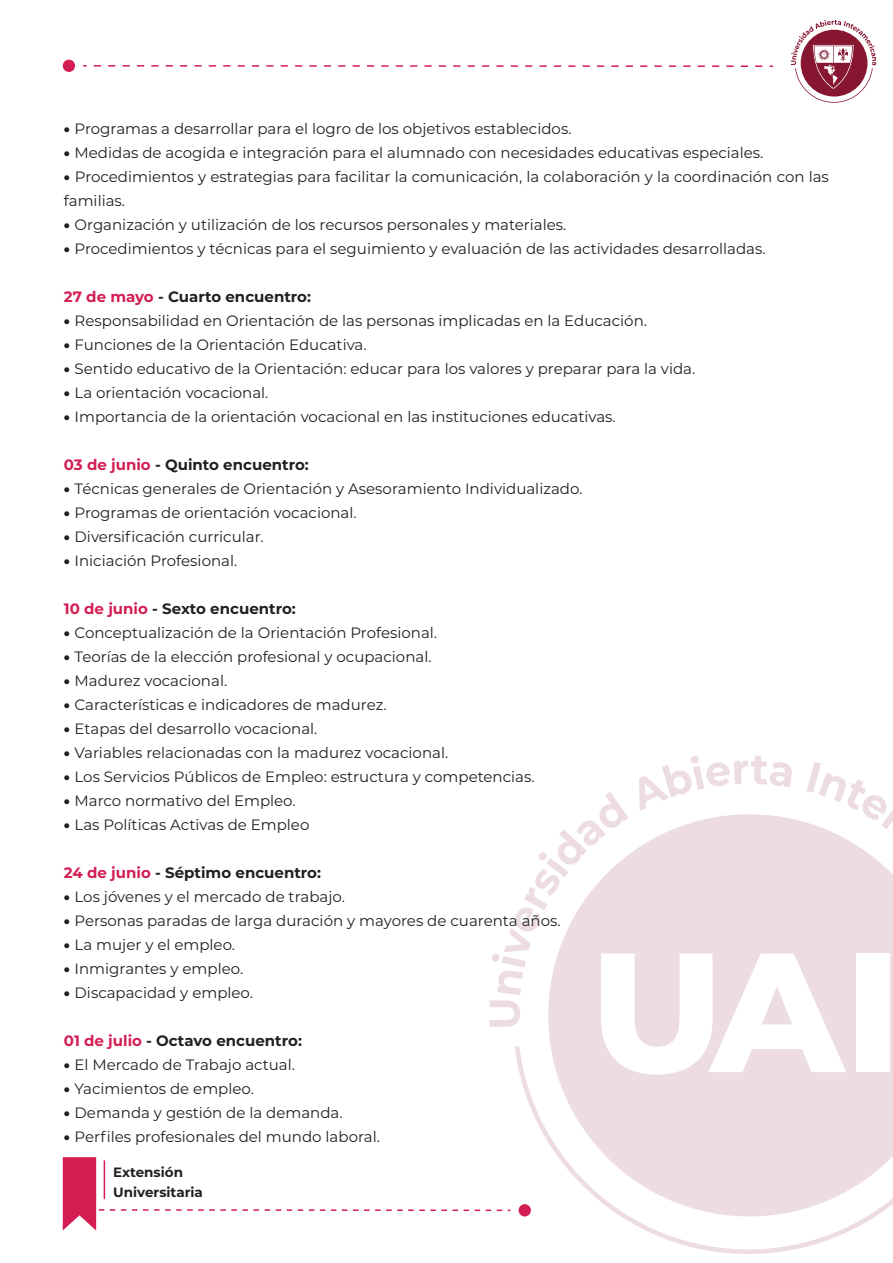
<style>
.page{position:relative;width:893px;height:1263px;background:#fff}
.page>*{position:absolute;margin:0;border:0;box-sizing:border-box;transform-origin:0 0}
.t1{font:15px/24px "Montserrat";color:#231f20}
.t2{font:700 15px "Montserrat";color:#231f20}
.t3{font:700 13.5px/20.9px "Montserrat";color:#231f20}
.s1{font-weight:900}
.s2{color:#d31d53}
</style>
<div class="page">
<svg style="left:94px;top:65px;width:679px;height:2px"></svg>
<div style="left:63px;top:60px;width:12px;height:12px;background:#d31d53;border-radius:50%"></div>
<svg style="left:62px;top:755px;width:831px;height:499px"></svg>
<div style="left:519px;top:1204px;width:12px;height:12px;background:#d31d53;border-radius:50%"></div>
<svg style="left:791px;top:20px;width:85px;height:83px"></svg>
<p class="t1" style="left:64px;top:116px;width:509px"><span class="s1">•</span> Programas a desarrollar para el logro de los objetivos establecidos.</p>
<p class="t1" style="left:64px;top:140px;width:701px"><span class="s1">•</span> Medidas de acogida e integración para el alumnado con necesidades educativas especiales.</p>
<p class="t1" style="left:64px;top:164px;width:766px"><span class="s1">•</span> Procedimientos y estrategias para facilitar la comunicación, la colaboración y la coordinación con las familias.</p>
<p class="t1" style="left:64px;top:212px;width:504px"><span class="s1">•</span> Organización y utilización de los recursos personales y materiales.</p>
<p class="t1" style="left:64px;top:236px;width:703px"><span class="s1">•</span> Procedimientos y técnicas para el seguimiento y evaluación de las actividades desarrolladas.</p>
<p class="t2" style="left:64px;top:285px;width:249px"><span class="s2">27 de mayo</span> - Cuarto encuentro:</p>
<p class="t1" style="left:64px;top:308px;width:585px"><span class="s1">•</span> Responsabilidad en Orientación de las personas implicadas en la Educación.</p>
<p class="t1" style="left:64px;top:332px;width:304px"><span class="s1">•</span> Funciones de la Orientación Educativa.</p>
<p class="t1" style="left:64px;top:356px;width:633px"><span class="s1">•</span> Sentido educativo de la Orientación: educar para los valores y preparar para la vida.</p>
<p class="t1" style="left:64px;top:380px;width:206px"><span class="s1">•</span> La orientación vocacional.</p>
<p class="t1" style="left:64px;top:404px;width:553px"><span class="s1">•</span> Importancia de la orientación vocacional en las instituciones educativas.</p>
<p class="t2" style="left:64px;top:453px;width:246px"><span class="s2">03 de junio</span> - Quinto encuentro:</p>
<p class="t1" style="left:64px;top:476px;width:520px"><span class="s1">•</span> Técnicas generales de Orientación y Asesoramiento Individualizado.</p>
<p class="t1" style="left:64px;top:500px;width:294px"><span class="s1">•</span> Programas de orientación vocacional.</p>
<p class="t1" style="left:64px;top:524px;width:201px"><span class="s1">•</span> Diversificación curricular.</p>
<p class="t1" style="left:64px;top:548px;width:175px"><span class="s1">•</span> Iniciación Profesional.</p>
<p class="t2" style="left:64px;top:597px;width:233px"><span class="s2">10 de junio</span> - Sexto encuentro:</p>
<p class="t1" style="left:64px;top:620px;width:375px"><span class="s1">•</span> Conceptualización de la Orientación Profesional.</p>
<p class="t1" style="left:64px;top:644px;width:369px"><span class="s1">•</span> Teorías de la elección profesional y ocupacional.</p>
<p class="t1" style="left:64px;top:668px;width:165px"><span class="s1">•</span> Madurez vocacional.</p>
<p class="t1" style="left:64px;top:692px;width:324px"><span class="s1">•</span> Características e indicadores de madurez.</p>
<p class="t1" style="left:64px;top:716px;width:255px"><span class="s1">•</span> Etapas del desarrollo vocacional.</p>
<p class="t1" style="left:64px;top:740px;width:386px"><span class="s1">•</span> Variables relacionadas con la madurez vocacional.</p>
<p class="t1" style="left:64px;top:764px;width:472px"><span class="s1">•</span> Los Servicios Públicos de Empleo: estructura y competencias.</p>
<p class="t1" style="left:64px;top:788px;width:233px"><span class="s1">•</span> Marco normativo del Empleo.</p>
<p class="t1" style="left:64px;top:812px;width:247px"><span class="s1">•</span> Las Políticas Activas de Empleo</p>
<p class="t2" style="left:64px;top:861px;width:259px"><span class="s2">24 de junio</span> - Séptimo encuentro:</p>
<p class="t1" style="left:64px;top:884px;width:282px"><span class="s1">•</span> Los jóvenes y el mercado de trabajo.</p>
<p class="t1" style="left:64px;top:908px;width:498px"><span class="s1">•</span> Personas paradas de larga duración y mayores de cuarenta años.</p>
<p class="t1" style="left:64px;top:932px;width:173px"><span class="s1">•</span> La mujer y el empleo.</p>
<p class="t1" style="left:64px;top:956px;width:181px"><span class="s1">•</span> Inmigrantes y empleo.</p>
<p class="t1" style="left:64px;top:980px;width:190px"><span class="s1">•</span> Discapacidad y empleo.</p>
<p class="t2" style="left:64px;top:1029px;width:239px"><span class="s2">01 de julio</span> - Octavo encuentro:</p>
<p class="t1" style="left:64px;top:1052px;width:233px"><span class="s1">•</span> El Mercado de Trabajo actual.</p>
<p class="t1" style="left:64px;top:1076px;width:191px"><span class="s1">•</span> Yacimientos de empleo.</p>
<p class="t1" style="left:64px;top:1100px;width:280px"><span class="s1">•</span> Demanda y gestión de la demanda.</p>
<p class="t1" style="left:64px;top:1124px;width:318px"><span class="s1">•</span> Perfiles profesionales del mundo laboral.</p>
<p class="t3" style="left:113px;top:1160px;width:91px">Extensión<br>Universitaria</p>
</div>
